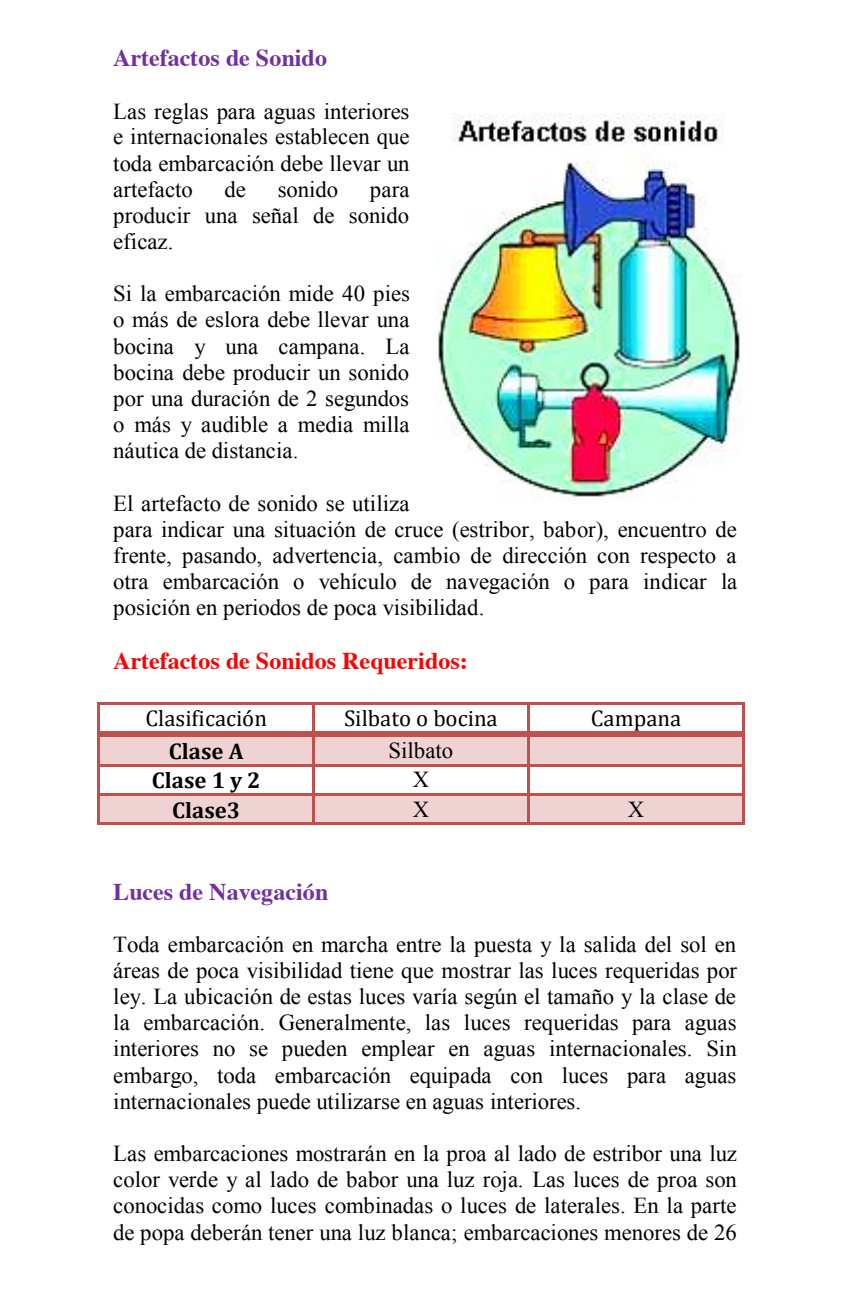
<style>
.page{position:relative;width:864px;height:1296px;background:#fff}
.page>*{position:absolute;margin:0;border:0;box-sizing:border-box;transform-origin:0 0}
.t1{font:700 24px "Times";color:#7030a0}
.t2{font:700 24px "Times";color:#f00}
.t3{font:22.8px/26.1px "Times New Roman";letter-spacing:.005em;color:#000;text-align:justify}
.t4{font:22.8px "Cambria";color:#000}
.t5{font:700 22.8px "Cambria";color:#000}
</style>
<div class="page">
<img style="left:438px;top:114px;width:304px;height:386px">
<hr style="left:100px;top:702px;width:212px;height:3px;background:#c0504d">
<hr style="left:315px;top:702px;width:212px;height:3px;background:#c0504d">
<hr style="left:530px;top:702px;width:212px;height:3px;background:#c0504d">
<hr style="left:98px;top:705px;width:2px;height:26px;background:#c0504d">
<hr style="left:312px;top:705px;width:3px;height:26px;background:#c0504d">
<hr style="left:527px;top:705px;width:3px;height:26px;background:#c0504d">
<hr style="left:742px;top:705px;width:3px;height:26px;background:#c0504d">
<div style="left:100px;top:737px;width:212px;height:27px;background:#efd3d2"></div>
<div style="left:315px;top:737px;width:212px;height:27px;background:#efd3d2"></div>
<div style="left:530px;top:737px;width:212px;height:27px;background:#efd3d2"></div>
<svg style="left:98px;top:731px;width:2px;height:6px"></svg>
<div style="left:100px;top:731px;width:212px;height:6px;background:#c0504d"></div>
<svg style="left:312px;top:731px;width:6px;height:6px"></svg>
<div style="left:318px;top:731px;width:209px;height:6px;background:#c0504d"></div>
<svg style="left:527px;top:731px;width:6px;height:6px"></svg>
<div style="left:533px;top:731px;width:209px;height:6px;background:#c0504d"></div>
<svg style="left:742px;top:731px;width:3px;height:6px"></svg>
<hr style="left:98px;top:737px;width:2px;height:27px;background:#c0504d">
<hr style="left:312px;top:737px;width:3px;height:27px;background:#c0504d">
<hr style="left:527px;top:737px;width:3px;height:27px;background:#c0504d">
<hr style="left:742px;top:737px;width:3px;height:27px;background:#c0504d">
<hr style="left:100px;top:764px;width:212px;height:3px;background:#c0504d">
<hr style="left:315px;top:764px;width:212px;height:3px;background:#c0504d">
<hr style="left:530px;top:764px;width:212px;height:3px;background:#c0504d">
<hr style="left:98px;top:767px;width:2px;height:26px;background:#c0504d">
<hr style="left:312px;top:767px;width:3px;height:26px;background:#c0504d">
<hr style="left:527px;top:767px;width:3px;height:26px;background:#c0504d">
<hr style="left:742px;top:767px;width:3px;height:26px;background:#c0504d">
<div style="left:100px;top:796px;width:212px;height:27px;background:#efd3d2"></div>
<div style="left:315px;top:796px;width:212px;height:27px;background:#efd3d2"></div>
<div style="left:530px;top:796px;width:212px;height:27px;background:#efd3d2"></div>
<hr style="left:100px;top:793px;width:212px;height:3px;background:#c0504d">
<hr style="left:315px;top:793px;width:212px;height:3px;background:#c0504d">
<hr style="left:530px;top:793px;width:212px;height:3px;background:#c0504d">
<hr style="left:98px;top:796px;width:2px;height:27px;background:#c0504d">
<hr style="left:100px;top:823px;width:212px;height:2px;background:#c0504d">
<hr style="left:312px;top:796px;width:3px;height:27px;background:#c0504d">
<hr style="left:315px;top:823px;width:212px;height:2px;background:#c0504d">
<hr style="left:527px;top:796px;width:3px;height:27px;background:#c0504d">
<hr style="left:530px;top:823px;width:212px;height:2px;background:#c0504d">
<hr style="left:742px;top:796px;width:3px;height:27px;background:#c0504d">
<p class="t1" style="left:113px;top:35px;width:215px">Artefactos de Sonido</p>
<p class="t3" style="left:113px;top:97px;width:298px">Las reglas para aguas interiores e internacionales establecen que toda embarcación debe llevar un artefacto</p>
<p class="t3" style="left:225px;top:176px;width:23px">de</p>
<p class="t3" style="left:278px;top:176px;width:62px">sonido</p>
<p class="t3" style="left:113px;top:176px;width:298px;text-indent:257px">para producir una señal de sonido eficaz.</p>
<p class="t3" style="left:113px;top:280px;width:298px">Si la embarcación mide 40 pies o más de eslora debe llevar una bocina y una campana. La bocina debe producir un sonido por una duración de 2 segundos o más y audible a media milla náutica de distancia.</p>
<p class="t3" style="left:113px;top:490px;width:625px;text-align:left">El artefacto de sonido se utiliza<br>para indicar una situación de cruce (estribor, babor), encuentro de frente, pasando, advertencia, cambio de dirección con respecto a otra embarcación o vehículo de navegación o para indicar la posición en periodos de poca visibilidad.</p>
<p class="t2" style="left:113px;top:638px;width:356px">Artefactos de Sonidos Requeridos:</p>
<p class="t4" style="left:145px;top:705px;width:123px">Clasificación</p>
<p class="t4" style="left:344px;top:705px;width:155px">Silbato o bocina</p>
<p class="t4" style="left:591px;top:705px;width:92px">Campana</p>
<p class="t5" style="left:169px;top:735px;width:76px">Clase A</p>
<p class="t3" style="left:389px;top:737px;width:66px">Silbato</p>
<p class="t5" style="left:152px;top:764px;width:110px">Clase 1 y 2</p>
<p class="t3" style="left:413px;top:766px;width:18px">X</p>
<p class="t5" style="left:172px;top:794px;width:70px">Clase3</p>
<p class="t3" style="left:413px;top:796px;width:18px">X</p>
<p class="t3" style="left:628px;top:796px;width:18px">X</p>
<p class="t1" style="left:113px;top:869px;width:217px">Luces de Navegación</p>
<p class="t3" style="left:113px;top:931px;width:625px">Toda embarcación en marcha entre la puesta y la salida del sol en áreas de poca visibilidad tiene que mostrar las luces requeridas por ley. La ubicación de estas luces varía según el tamaño y la clase de la embarcación. Generalmente, las luces requeridas para aguas interiores no se pueden emplear en aguas internacionales. Sin embargo, toda embarcación equipada con luces para aguas internacionales puede utilizarse en aguas interiores.</p>
<p class="t3" style="left:113px;top:1140px;width:625px">Las embarcaciones mostrarán en la proa al lado de estribor una luz color verde y al lado de babor una luz roja. Las luces de proa son conocidas como luces combinadas o luces de laterales. En la parte de popa deberán tener una luz blanca; embarcaciones menores de 26</p>
</div>
